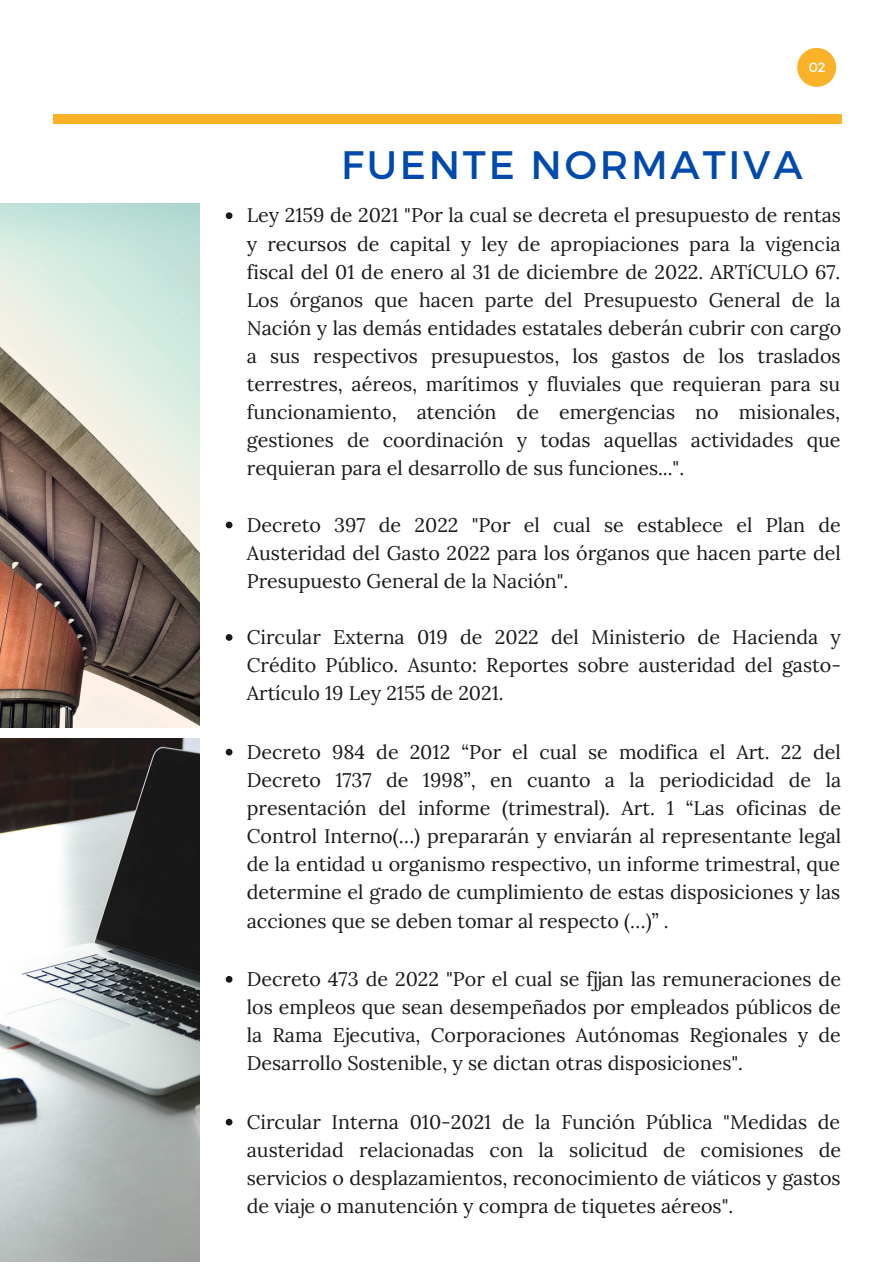
<style>
.page{position:relative;width:893px;height:1264px;background:#fff}
.page>*{position:absolute;margin:0;border:0;box-sizing:border-box;transform-origin:0 0}
.t1{font:39.6px "Montserrat";letter-spacing:.07em;color:#004aad}
.t2{font:19.65px/28px "Lora";color:#191919;text-align:justify}
.t3{font:13.2px "Montserrat";color:#fff}
</style>
<div class="page">
<div style="left:53px;top:115px;width:788px;height:9px;background:#fab328"></div>
<svg style="left:797px;top:48px;width:39px;height:39px"></svg>
<img style="left:0;top:203px;width:199px;height:524px">
<img style="left:0;top:739px;width:199px;height:522px">
<svg style="left:226px;top:212px;width:6px;height:7px"></svg>
<svg style="left:226px;top:521px;width:6px;height:7px"></svg>
<svg style="left:226px;top:634px;width:6px;height:6px"></svg>
<svg style="left:226px;top:748px;width:6px;height:7px"></svg>
<svg style="left:226px;top:976px;width:6px;height:6px"></svg>
<svg style="left:226px;top:1118px;width:6px;height:7px"></svg>
<p class="t3" style="left:808px;top:59px;width:18px">02</p>
<h1 class="t1" style="left:341px;top:140px;width:463px">FUENTE NORMATIVA</h1>
<p class="t2" style="left:247px;top:201px;width:596px">Ley 2159 de 2021 "Por la cual se decreta el presupuesto de rentas y recursos de capital y ley de apropiaciones para la vigencia fiscal del 01 de enero al 31 de diciembre de 2022. ARTíCULO 67.<br>Los órganos que hacen parte del Presupuesto General de la Nación y las demás entidades estatales deberán cubrir con cargo a sus respectivos presupuestos, los gastos de los traslados terrestres, aéreos, marítimos y fluviales que requieran para su funcionamiento, atención de emergencias no misionales, gestiones de coordinación y todas aquellas actividades que requieran para el desarrollo de sus funciones...".</p>
<p class="t2" style="left:247px;top:510px;width:595px">Decreto 397 de 2022 "Por el cual se establece el Plan de Austeridad del Gasto 2022 para los órganos que hacen parte del Presupuesto General de la Nación".</p>
<p class="t2" style="left:247px;top:623px;width:595px">Circular Externa 019 de 2022 del Ministerio de Hacienda y Crédito Público. Asunto: Reportes sobre austeridad del gasto-Artículo 19 Ley 2155 de 2021.</p>
<p class="t2" style="left:247px;top:737px;width:595px">Decreto 984 de 2012 “Por el cual se modifica el Art. 22 del Decreto 1737 de 1998”, en cuanto a la periodicidad de la presentación del informe (trimestral). Art. 1 “Las oficinas de Control Interno(…) prepararán y enviarán al representante legal de la entidad u organismo respectivo, un informe trimestral, que determine el grado de cumplimiento de estas disposiciones y las acciones que se deben tomar al respecto (…)” .</p>
<p class="t2" style="left:247px;top:964px;width:595px">Decreto 473 de 2022 "Por el cual se fjjan las remuneraciones de los empleos que sean desempeñados por empleados públicos de la Rama Ejecutiva, Corporaciones Autónomas Regionales y de Desarrollo Sostenible, y se dictan otras disposiciones".</p>
<p class="t2" style="left:247px;top:1107px;width:596px">Circular Interna 010-2021 de la Función Pública "Medidas de austeridad relacionadas con la solicitud de comisiones de servicios o desplazamientos, reconocimiento de viáticos y gastos de viaje o manutención y compra de tiquetes aéreos".</p>
</div>
